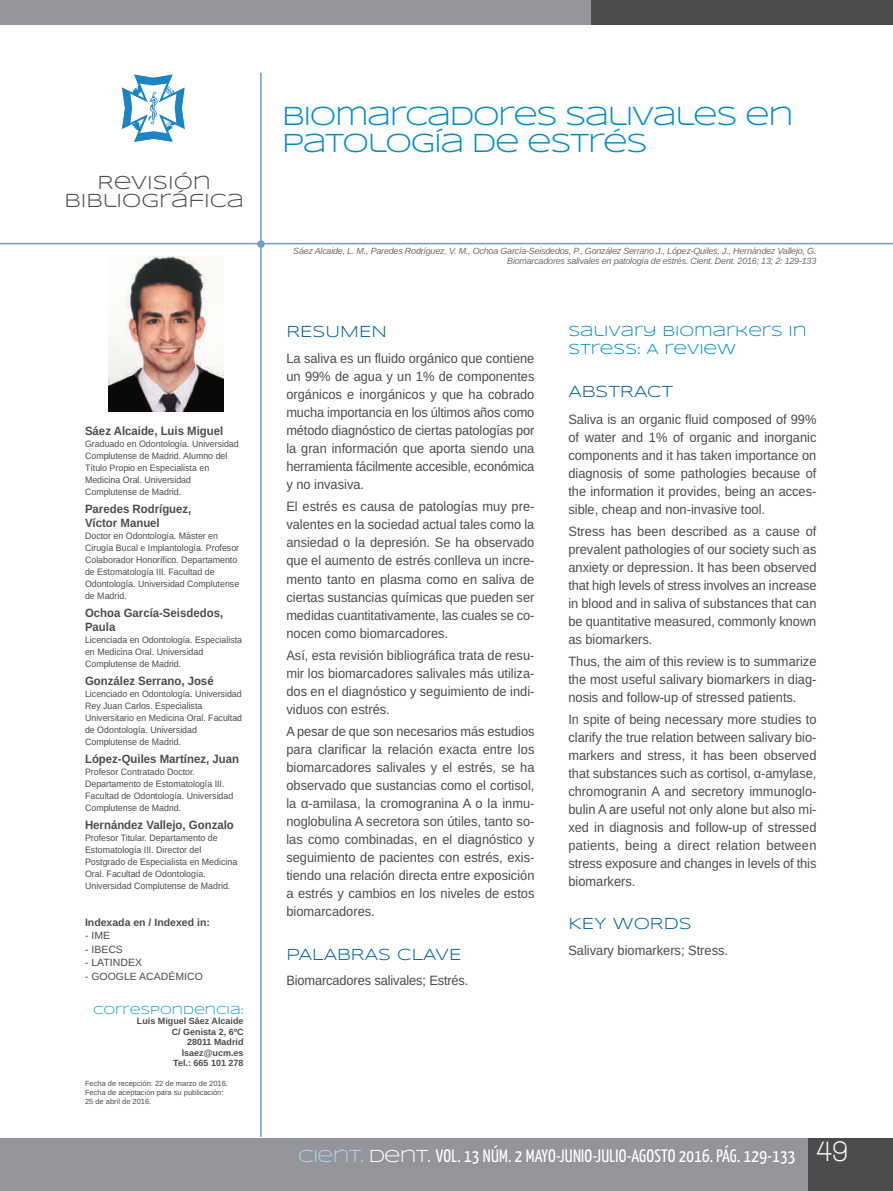
<style>
.page{position:relative;width:893px;height:1191px;background:#fff}
.page>*{position:absolute;margin:0;border:0;box-sizing:border-box;transform-origin:0 0}
.t1{font:27px/27px "Syncopate";letter-spacing:-.05em;color:#008dce}
.t2{font:19.5px/18px "Syncopate";color:#4b4c4d;text-align:center}
.t3{font:18px "Yanone Kaffeesatz";letter-spacing:.015em;color:#fff}
.t4{font:16.5px "Syncopate";color:#00649e}
.t5{font:15px/18px "Syncopate";color:#008dce}
.t6{font:13.5px/18px "Arimo";color:#4b4c4d;text-align:justify;scale:.95 1}
.t7{font:700 12px/13.8px "Arimo";color:#4b4c4d;scale:.95 1}
.t8{font:12px "Syncopate";color:#0a99d5}
.t9{font:10.5px "Arimo";color:#4b4c4d}
.t10{font:700 10.5px "Arimo";color:#4b4c4d}
.t11{font:9.3px/12px "Arimo";color:#4b4c4d;scale:.95 1}
.t12{font:italic 9px/10.5px "Arimo";letter-spacing:-.025em;color:#6c6d70;text-align:right}
.t13{font:700 9px/10.5px "Arimo";color:#4b4c4d;text-align:right}
.t14{font:7.5px/9px "Arimo";color:#4b4c4d}
.s1{font-family:"Syncopate";color:#add2ed}
.s2{font-family:"Syncopate"}
.s3{font-family:"Walkway";font-weight:700;font-size:30px}
</style>
<div class="page">
<div style="left:0;top:0;width:599px;height:25px;background:#939598"></div>
<div style="left:591px;top:0;width:302px;height:25px;background:#4b4c4d"></div>
<svg style="left:122px;top:74px;width:63px;height:68px"></svg>
<hr style="left:0;top:243px;width:893px;height:1px;background:#739dc6">
<hr style="left:260px;top:73px;width:2px;height:1064px;background:#739dc6">
<div style="left:257px;top:240px;width:8px;height:8px;background:#739dc6;border-radius:50%"></div>
<div style="left:0;top:1138px;width:893px;height:53px;background:#939598"></div>
<div style="left:808px;top:1138px;width:85px;height:53px;background:#4b4c4d"></div>
<img style="left:108px;top:257px;width:115px;height:155px">
<h2 class="t2" style="left:65px;top:173px;width:181px">REVISIÓN<br>BIBLIOGRÁFICA</h2>
<p class="t7" style="left:85px;top:424px;width:147px">Sáez Alcaide, Luis Miguel</p>
<p class="t11" style="left:85px;top:438px;width:163px">Graduado en Odontología. Universidad<br>Complutense de Madrid. Alumno del<br>Título Propio en Especialista en<br>Medicina Oral. Universidad<br>Complutense de Madrid.</p>
<p class="t7" style="left:85px;top:502px;width:114px">Paredes Rodríguez,<br>Víctor Manuel</p>
<p class="t11" style="left:85px;top:530px;width:164px">Doctor en Odontología. Máster en Cirugía Bucal e Implantología. Profesor Colaborador Honorífico. Departamento de Estomatología III. Facultad de Odontología. Universidad Complutense de Madrid.</p>
<p class="t7" style="left:85px;top:606px;width:147px">Ochoa García-Seisdedos,<br>Paula</p>
<p class="t11" style="left:85px;top:634px;width:167px">Licenciada en Odontología. Especialista en Medicina Oral. Universidad<br>Complutense de Madrid.</p>
<p class="t7" style="left:85px;top:674px;width:137px">González Serrano, José</p>
<p class="t11" style="left:85px;top:688px;width:167px">Licenciado en Odontología. Universidad Rey Juan Carlos. Especialista Universitario en Medicina Oral. Facultad de Odontología. Universidad Complutense de Madrid.</p>
<p class="t7" style="left:85px;top:752px;width:164px">López-Quiles Martínez, Juan</p>
<p class="t11" style="left:85px;top:766px;width:158px">Profesor Contratado Doctor.<br>Departamento de Estomatología III.<br>Facultad de Odontología. Universidad<br>Complutense de Madrid.</p>
<p class="t7" style="left:85px;top:818px;width:158px">Hernández Vallejo, Gonzalo</p>
<p class="t11" style="left:85px;top:832px;width:162px">Profesor Titular. Departamento de Estomatología III. Director del Postgrado de Especialista en Medicina Oral. Facultad de Odontología.<br>Universidad Complutense de Madrid.</p>
<p class="t10" style="left:85px;top:914px;width:126px">Indexada en / Indexed in:</p>
<p class="t9" style="left:85px;top:928px;width:27px">- IME</p>
<p class="t9" style="left:85px;top:942px;width:39px">- IBECS</p>
<p class="t9" style="left:85px;top:955px;width:58px">- LATINDEX</p>
<p class="t9" style="left:85px;top:969px;width:119px">- GOOGLE ACADÉMICO</p>
<p class="t8" style="left:93px;top:1003px;width:152px">CORRESPONDENCIA:</p>
<p class="t13" style="left:137px;top:1016px;width:108px">Luis Miguel Sáez Alcaide<br>C/ Genista 2, 6ºC<br>28011 Madrid lsaez@ucm.es<br>Tel.: 665 101 278</p>
<p class="t14" style="left:85px;top:1079px;width:145px">Fecha de recepción: 22 de marzo de 2016.<br>Fecha de aceptación para su publicación:<br>25 de abril de 2016.</p>
<h1 class="t1" style="left:282px;top:102px;width:513px">BIOMARCADORES SALIVALES EN<br>PATOLOGÍA DE ESTRÉS</h1>
<p class="t12" style="left:293px;top:245px;width:525px">Sáez Alcaide, L. M., Paredes Rodríguez, V. M., Ochoa García-Seisdedos, P., González Serrano J., López-Quiles, J., Hernández Vallejo, G.<br>Biomarcadores salivales en patología de estrés. Cient. Dent. 2016; 13; 2: 129-133</p>
<p class="t4" style="left:286px;top:322px;width:102px">RESUMEN</p>
<p class="t6" style="left:286px;top:349px;width:263px">La saliva es un fluido orgánico que contiene un 99% de agua y un 1% de componentes orgánicos e inorgánicos y que ha cobrado mucha importancia en los últimos años como método diagnóstico de ciertas patologías por la gran información que aporta siendo una herramienta fácilmente accesible, económica y no invasiva.</p>
<p class="t6" style="left:286px;top:498px;width:263px">El estrés es causa de patologías muy pre&shy;valentes en la sociedad actual tales como la ansiedad o la depresión. Se ha observado que el aumento de estrés conlleva un incre&shy;mento tanto en plasma como en saliva de ciertas sustancias químicas que pueden ser medidas cuantitativamente, las cuales se co&shy;nocen como biomarcadores.</p>
<p class="t6" style="left:286px;top:646px;width:263px">Así, esta revisión bibliográfica trata de resu&shy;mir los biomarcadores salivales más utiliza&shy;dos en el diagnóstico y seguimiento de indi&shy;viduos con estrés.</p>
<p class="t6" style="left:286px;top:722px;width:263px">A pesar de que son necesarios más estudios para clarificar la relación exacta entre los biomarcadores salivales y el estrés, se ha observado que sustancias como el cortisol, la α-amilasa, la cromogranina A o la inmu&shy;noglobulina A secretora son útiles, tanto so&shy;las como combinadas, en el diagnóstico y seguimiento de pacientes con estrés, exis&shy;tiendo una relación directa entre exposición a estrés y cambios en los niveles de estos biomarcadores.</p>
<p class="t4" style="left:286px;top:944px;width:177px">PALABRAS CLAVE</p>
<p class="t6" style="left:286px;top:971px;width:193px">Biomarcadores salivales; Estrés.</p>
<p class="t5" style="left:568px;top:321px;width:240px">SALIVARY BIOMARKERS IN<br>STRESS: A REVIEW</p>
<p class="t4" style="left:568px;top:382px;width:106px">ABSTRACT</p>
<p class="t6" style="left:568px;top:410px;width:263px">Saliva is an organic fluid composed of 99% of water and 1% of organic and inorganic components and it has taken importance on diagnosis of some pathologies because of the information it provides, being an acces&shy;sible, cheap and non-invasive tool.</p>
<p class="t6" style="left:568px;top:522px;width:263px">Stress has been described as a cause of prevalent pathologies of our society such as anxiety or depression. It has been observed that high levels of stress involves an increase in blood and in saliva of substances that can be quantitative measured, commonly known as biomarkers.</p>
<p class="t6" style="left:568px;top:652px;width:263px">Thus, the aim of this review is to summarize the most useful salivary biomarkers in diag&shy;nosis and follow-up of stressed patients.</p>
<p class="t6" style="left:568px;top:711px;width:263px">In spite of being necessary more studies to clarify the true relation between salivary bio&shy;markers and stress, it has been observed that substances such as cortisol, α-amylase, chromogranin A and secretory immunoglo&shy;bulin A are useful not only alone but also mi&shy;xed in diagnosis and follow-up of stressed patients, being a direct relation between stress exposure and changes in levels of this biomarkers.</p>
<p class="t4" style="left:568px;top:914px;width:125px">KEY WORDS</p>
<p class="t6" style="left:568px;top:941px;width:170px">Salivary biomarkers; Stress.</p>
<h3 class="t3" style="left:298px;top:1144px;width:551px"><span class="s1">CIENT.</span> <span class="s2">DENT.</span> VOL. 13 NÚM. 2 MAYO-JUNIO-JULIO-AGOSTO 2016. PÁG. 129-133 <span class="s3">49</span></h3>
</div>
